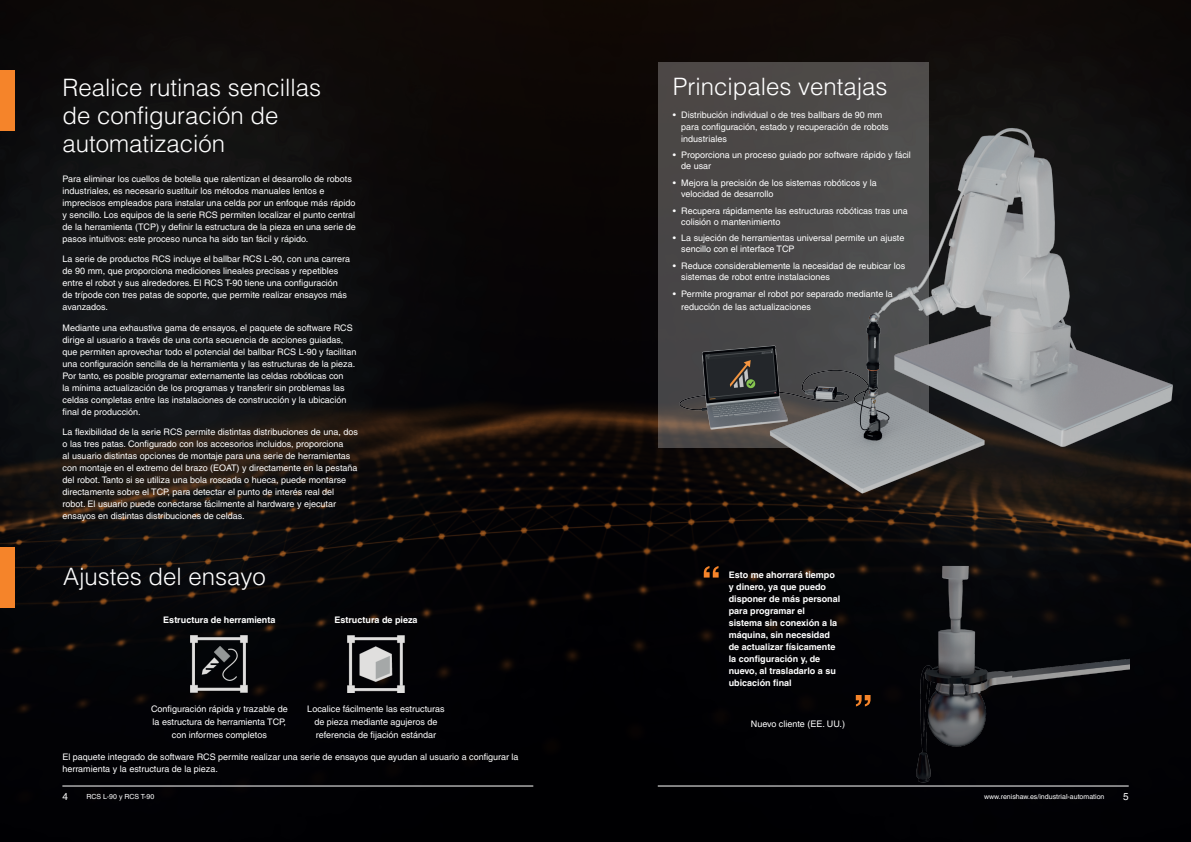
<style>
.page{position:relative;width:1191px;height:842px;background:#fff}
.page>*{position:absolute;margin:0;border:0;box-sizing:border-box;transform-origin:0 0}
.t1{font:300 24px/28px "Helvetica LT Pro";color:#fff}
.t2{font:10px "Helvetica LT Pro";color:#fff}
.t3{font:9px/12px "Helvetica LT Pro";color:#fff}
.t4{font:700 9px/12px "Helvetica LT Pro";color:#fff}
.t5{font:7px "Helvetica LT Pro";color:#fff}
</style>
<div class="page">
<img style="left:0;top:0;width:1191px;height:842px">
<div style="left:658px;top:62px;width:270px;height:386px;background:#4d4947"></div>
<svg style="left:704px;top:566px;width:14px;height:11px"></svg>
<svg style="left:855px;top:695px;width:15px;height:11px"></svg>
<img style="left:347px;top:636px;width:57px;height:57px">
<img style="left:191px;top:636px;width:57px;height:57px">
<div style="left:0;top:547px;width:14px;height:61px;background:#f5842a"></div>
<div style="left:0;top:71px;width:14px;height:60px;background:#f5842a"></div>
<img style="left:658px;top:113px;width:533px;height:396px">
<img style="left:900px;top:561px;width:229px;height:225px">
<hr style="left:62px;top:786px;width:471px;height:1px;background:#fff">
<hr style="left:658px;top:786px;width:470px;height:1px;background:#fff">
<h1 class="t1" style="left:62px;top:74px;width:260px">Realice rutinas sencillas de configuración de automatización</h1>
<p class="t3" style="left:63px;top:173px;width:295px">Para eliminar los cuellos de botella que ralentizan el desarrollo de robots industriales, es necesario sustituir los métodos manuales lentos e imprecisos empleados para instalar una celda por un enfoque más rápido y sencillo. Los equipos de la serie RCS permiten localizar el punto central de la herramienta (TCP) y definir la estructura de la pieza en una serie de pasos intuitivos: este proceso nunca ha sido tan fácil y rápido.</p>
<p class="t3" style="left:63px;top:253px;width:289px">La serie de productos RCS incluye el ballbar RCS L-90, con una carrera de 90 mm, que proporciona mediciones lineales precisas y repetibles entre el robot y sus alrededores. El RCS T-90 tiene una configuración<br>de trípode con tres patas de soporte, que permite realizar ensayos más avanzados.</p>
<p class="t3" style="left:63px;top:322px;width:295px">Mediante una exhaustiva gama de ensayos, el paquete de software RCS dirige al usuario a través de una corta secuencia de acciones guiadas, que permiten aprovechar todo el potencial del ballbar RCS L-90 y facilitan una configuración sencilla de la herramienta y las estructuras de la pieza.<br>Por tanto, es posible programar externamente las celdas robóticas con<br>la mínima actualización de los programas y transferir sin problemas las celdas completas entre las instalaciones de construcción y la ubicación final de producción.</p>
<p class="t3" style="left:63px;top:426px;width:297px">La flexibilidad de la serie RCS permite distintas distribuciones de una, dos o las tres patas. Configurado con los accesorios incluidos, proporciona<br>al usuario distintas opciones de montaje para una serie de herramientas con montaje en el extremo del brazo (EOAT) y directamente en la pestaña del robot. Tanto si se utiliza una bola roscada o hueca, puede montarse directamente sobre el TCP, para detectar el punto de interés real del robot. El usuario puede conectarse fácilmente al hardware y ejecutar ensayos en distintas distribuciones de celdas.</p>
<h1 class="t1" style="left:63px;top:562px;width:204px">Ajustes del ensayo</h1>
<p class="t4" style="left:163px;top:613px;width:114px">Estructura de herramienta</p>
<p class="t4" style="left:334px;top:613px;width:85px">Estructura de pieza</p>
<p class="t3" style="left:151px;top:702px;width:138px;line-height:13px;text-align:center">Configuración rápida y trazable de la estructura de herramienta TCP, con informes completos</p>
<p class="t3" style="left:307px;top:702px;width:139px;line-height:13px;text-align:center">Localice fácilmente las estructuras de pieza mediante agujeros de referencia de fijación estándar</p>
<h1 class="t1" style="left:673px;top:72px;width:216px">Principales ventajas</h1>
<p class="t3" style="left:681px;top:109px;width:209px;text-indent:-9px">• Distribución individual o de tres ballbars de 90 mm para configuración, estado y recuperación de robots industriales</p>
<p class="t3" style="left:681px;top:150px;width:231px;line-height:11px;text-indent:-9px">• Proporciona un proceso guiado por software rápido y fácil de usar</p>
<p class="t3" style="left:681px;top:177px;width:197px;line-height:11px;text-indent:-9px">• Mejora la precisión de los sistemas robóticos y la velocidad de desarrollo</p>
<p class="t3" style="left:681px;top:205px;width:228px;line-height:11px;text-indent:-9px">• Recupera rápidamente las estructuras robóticas tras una colisión o mantenimiento</p>
<p class="t3" style="left:681px;top:233px;width:225px;line-height:11px;text-indent:-9px">• La sujeción de herramientas universal permite un ajuste sencillo con el interface TCP</p>
<p class="t3" style="left:681px;top:260px;width:225px;line-height:11px;text-indent:-9px">• Reduce considerablemente la necesidad de reubicar los sistemas de robot entre instalaciones</p>
<p class="t3" style="left:681px;top:287px;width:213px;line-height:13px;text-indent:-9px">• Permite programar el robot por separado mediante la reducción de las actualizaciones</p>
<p class="t4" style="left:729px;top:568px;width:113px">Esto me ahorrará tiempo y dinero, ya que puedo disponer de más personal para programar el sistema sin conexión a la máquina, sin necesidad de actualizar físicamente la configuración y, de nuevo, al trasladarlo a su ubicación final</p>
<p class="t3" style="left:751px;top:718px;width:96px">Nuevo cliente (EE. UU.)</p>
<p class="t3" style="left:62px;top:751px;width:458px">El paquete integrado de software RCS permite realizar una serie de ensayos que ayudan al usuario a configurar la herramienta y la estructura de la pieza.</p>
<p class="t2" style="left:62px;top:790px;width:7px">4</p>
<p class="t5" style="left:86px;top:792px;width:69px">RCS L-90 y RCS T-90</p>
<p class="t5" style="left:984px;top:792px;width:122px">www.renishaw.es/industrial-automation</p>
<p class="t2" style="left:1123px;top:790px;width:7px">5</p>
</div>
